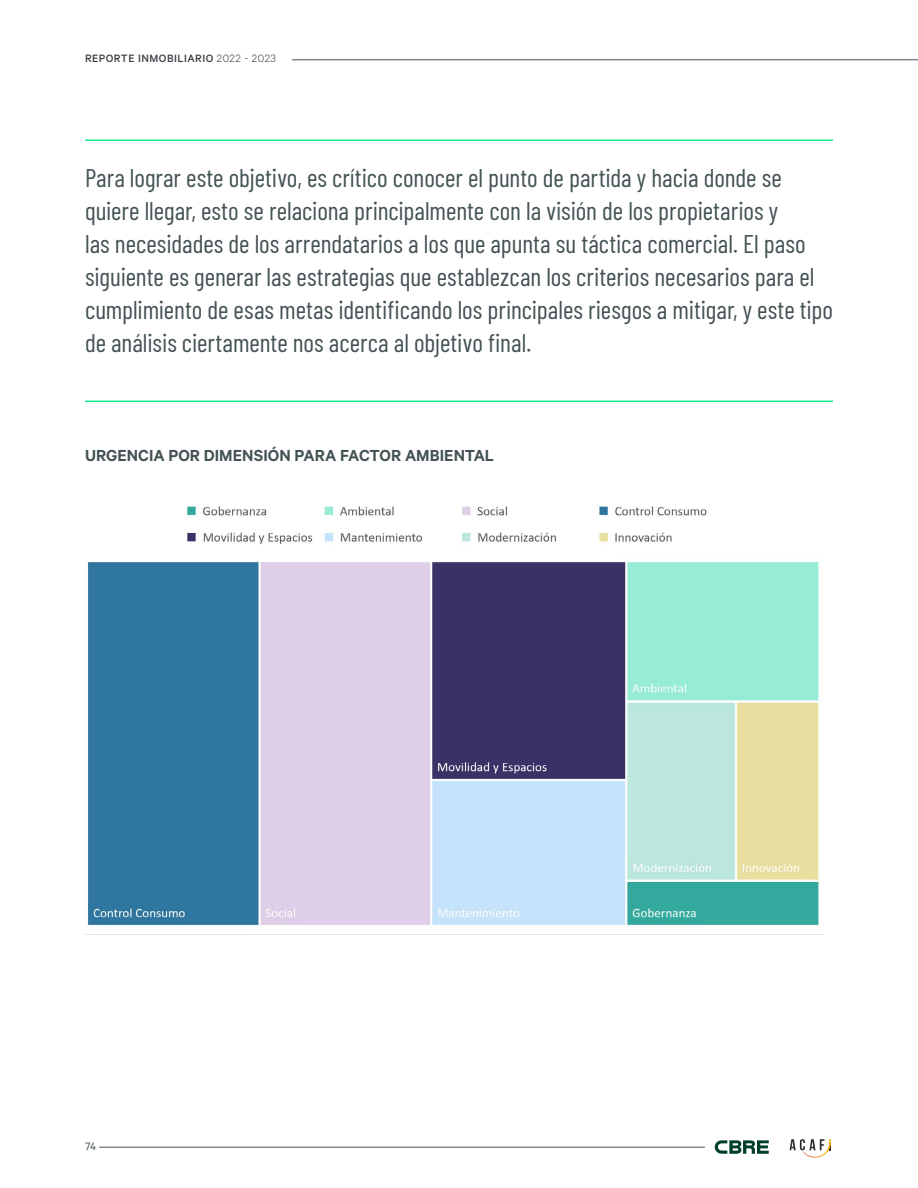
<style>
.page{position:relative;width:918px;height:1188px;background:#fff}
.page>*{position:absolute;margin:0;border:0;box-sizing:border-box;transform-origin:0 0}
.t1{font:25.5px/33px "Barlow Condensed";color:#435254}
.t2{font:600 18px "Calibre";letter-spacing:.005em;color:#435254}
.t3{font:500 12px "Calibre";letter-spacing:.04em;color:#3b3c43}
.t4{font:12px "Calibre";color:#435254}
.s1{font-weight:300}
</style>
<div class="page">
<svg style="left:715px;top:1140px;width:54px;height:14px"></svg>
<svg style="left:790px;top:1139px;width:41px;height:19px"></svg>
<hr style="left:99px;top:1147px;width:606px;height:1px;background:#485455">
<img style="left:85px;top:506px;width:739px;height:429px">
<hr style="left:85px;top:139px;width:748px;height:2px;background:#17e88f">
<hr style="left:85px;top:401px;width:748px;height:1px;background:#17e88f">
<hr style="left:292px;top:59px;width:626px;height:1px;background:#828487">
<p class="t3" style="left:85px;top:51px;width:192px">REPORTE INMOBILIARIO <span class="s1">2022 - 2023</span></p>
<p class="t1" style="left:85px;top:160px;width:750px">Para lograr este objetivo, es crítico conocer el punto de partida y hacia donde se quiere llegar, esto se relaciona principalmente con la visión de los propietarios y<br>las necesidades de los arrendatarios a los que apunta su táctica comercial. El paso siguiente es generar las estrategias que establezcan los criterios necesarios para el cumplimiento de esas metas identificando los principales riesgos a mitigar, y este tipo de análisis ciertamente nos acerca al objetivo final.</p>
<p class="t2" style="left:85px;top:445px;width:410px">URGENCIA POR DIMENSIÓN PARA FACTOR AMBIENTAL</p>
<p class="t4" style="left:85px;top:1140px;width:13px">74</p>
</div>
